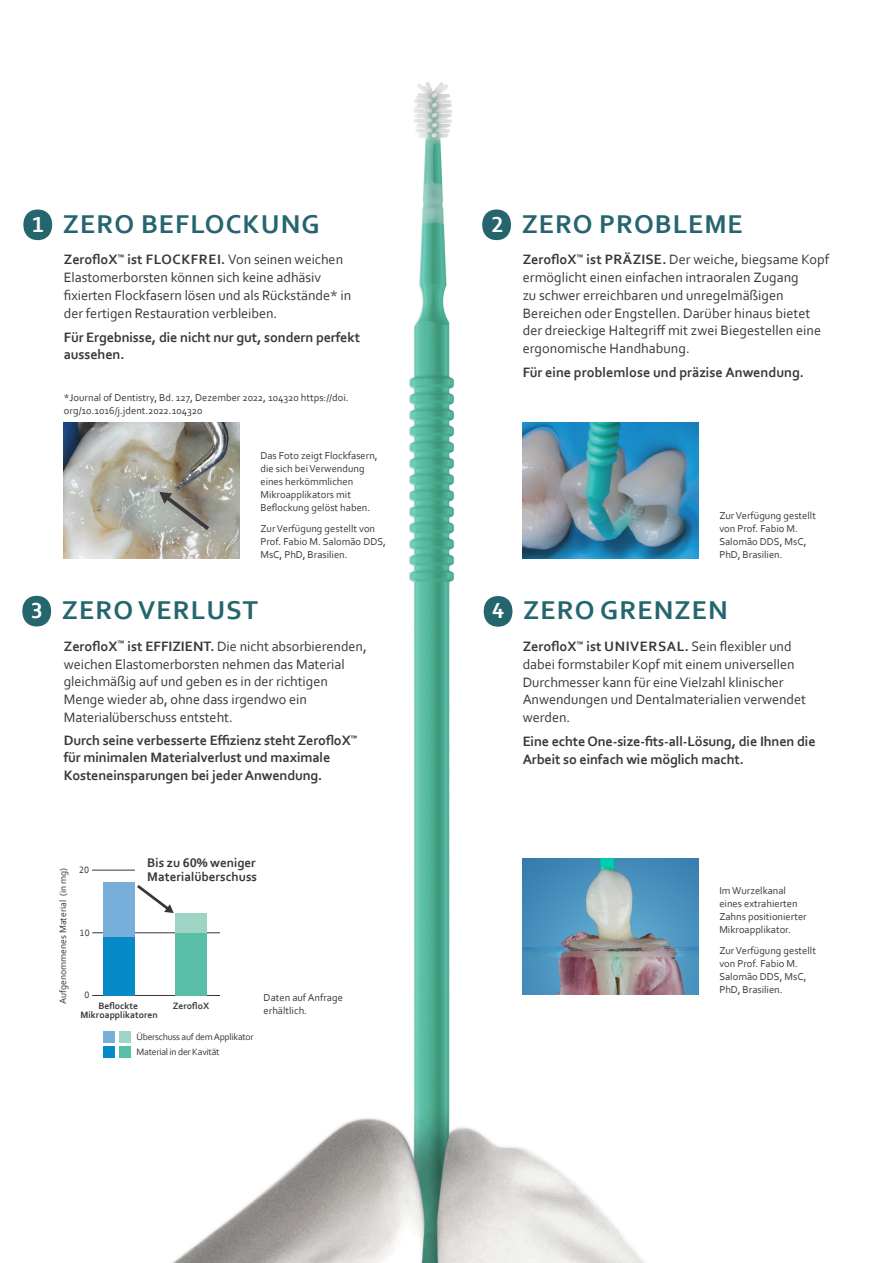
<style>
.page{position:relative;width:893px;height:1263px;background:#fff}
.page>*{position:absolute;margin:0;border:0;box-sizing:border-box;transform-origin:0 0}
.t1{font:700 27px "Corbel";letter-spacing:.04em;color:#24656e}
.t2{font:700 22.65px "Corbel";color:#fff}
.t3{font:14.25px/17.7px "Corbel";letter-spacing:-.005em;color:#3a383c}
.t4{font:700 14.25px/17.7px "Corbel";letter-spacing:-.01em;color:#3a383c}
.t5{font:700 13.05px/13.8px "Corbel";color:#38363a}
.t6{font:10.5px/13px "Corbel";color:#3a383c}
.t7{font:9.6px/14.5px "Corbel";letter-spacing:-.025em;color:#38363a}
.t8{font:700 9.6px/9.6px "Corbel";color:#38363a;text-align:center}
.t9{font:9.6px "Corbel";color:#38363a}
.s1{font-weight:700}
</style>
<div class="page">
<img style="left:86px;top:82px;width:587px;height:1181px">
<hr style="left:92px;top:870px;width:43px;height:1px;background:#38363a">
<hr style="left:92px;top:995px;width:128px;height:1px;background:#38363a">
<hr style="left:92px;top:932px;width:128px;height:1px;background:#38363a">
<div style="left:175px;top:933px;width:32px;height:62px;background:#58bea5"></div>
<div style="left:175px;top:913px;width:32px;height:20px;background:#9fd4c5"></div>
<div style="left:104px;top:937px;width:31px;height:58px;background:#078bc8"></div>
<div style="left:104px;top:883px;width:31px;height:54px;background:#77aeda"></div>
<div style="left:103px;top:1031px;width:12px;height:12px;background:#77aeda"></div>
<div style="left:119px;top:1031px;width:11px;height:12px;background:#9fd4c5"></div>
<div style="left:103px;top:1046px;width:12px;height:12px;background:#078bc8"></div>
<div style="left:119px;top:1046px;width:11px;height:12px;background:#58bea5"></div>
<svg style="left:134px;top:882px;width:40px;height:31px"></svg>
<svg style="left:23px;top:209px;width:29px;height:31px"></svg>
<svg style="left:22px;top:596px;width:29px;height:30px"></svg>
<svg style="left:484px;top:596px;width:28px;height:31px"></svg>
<svg style="left:482px;top:209px;width:29px;height:31px"></svg>
<img style="left:64px;top:422px;width:175px;height:136px">
<svg style="left:159px;top:492px;width:50px;height:38px;background:#8e8d84"></svg>
<img style="left:523px;top:422px;width:175px;height:136px">
<img style="left:523px;top:858px;width:175px;height:136px">
<p class="t2" style="left:33px;top:210px;width:13px">1</p>
<p class="t1" style="left:63px;top:207px;width:258px">ZERO BEFLOCKUNG</p>
<p class="t3" style="left:64px;top:251px;width:289px"><span class="s1">ZerofloX</span><sup>™</sup> <span class="s1">ist FLOCKFREI.</span> Von seinen weichen Elastomerborsten können sich keine adhäsiv fixierten Flockfasern lösen und als Rückstände* in der fertigen Restauration verbleiben.</p>
<p class="t4" style="left:64px;top:328px;width:298px">Für Ergebnisse, die nicht nur gut, sondern perfekt aussehen.</p>
<p class="t6" style="left:64px;top:390px;width:286px">*Journal of Dentistry, Bd. 127, Dezember 2022, 104320 https://doi. org/10.1016/j.jdent.2022.104320</p>
<p class="t6" style="left:260px;top:448px;width:119px">Das Foto zeigt Flockfasern, die sich bei Verwendung eines herkömmlichen<br>Mikroapplikators mit<br>Beflockung gelöst haben.</p>
<p class="t6" style="left:260px;top:522px;width:127px">Zur Verfügung gestellt von<br>Prof. Fabio M. Salomão DDS,<br>MsC, PhD, Brasilien.</p>
<p class="t2" style="left:491px;top:210px;width:13px">2</p>
<p class="t1" style="left:522px;top:207px;width:223px">ZERO PROBLEME</p>
<p class="t3" style="left:523px;top:251px;width:308px"><span class="s1">ZerofloX</span><sup>™</sup> <span class="s1">ist PRÄZISE.</span> Der weiche, biegsame Kopf ermöglicht einen einfachen intraoralen Zugang<br>zu schwer erreichbaren und unregelmäßigen Bereichen oder Engstellen. Darüber hinaus bietet der dreieckige Haltegriff mit zwei Biegestellen eine ergonomische Handhabung.</p>
<p class="t4" style="left:523px;top:363px;width:283px">Für eine problemlose und präzise Anwendung.</p>
<p class="t6" style="left:719px;top:509px;width:98px">Zur Verfügung gestellt von Prof. Fabio M.<br>Salomão DDS, MsC,<br>PhD, Brasilien.</p>
<p class="t2" style="left:31px;top:596px;width:13px">3</p>
<p class="t1" style="left:62px;top:593px;width:198px">ZERO VERLUST</p>
<p class="t2" style="left:492px;top:597px;width:14px">4</p>
<p class="t1" style="left:523px;top:593px;width:206px">ZERO GRENZEN</p>
<p class="t3" style="left:64px;top:637px;width:305px"><span class="s1">ZerofloX</span><sup>™</sup> <span class="s1">ist EFFIZIENT.</span> Die nicht absorbierenden, weichen Elastomerborsten nehmen das Material gleichmäßig auf und geben es in der richtigen Menge wieder ab, ohne dass irgendwo ein Materialüberschuss entsteht.</p>
<p class="t4" style="left:64px;top:731px;width:295px">Durch seine verbesserte Effizienz steht ZerofloX<sup>™</sup></p>
<p class="t4" style="left:64px;top:748px;width:268px">für minimalen Materialverlust und maximale</p>
<p class="t4" style="left:64px;top:766px;width:260px">Kosteneinsparungen bei jeder Anwendung.</p>
<p class="t9" style="left:57px;top:1004px;width:138px;rotate:-90deg">Aufgenommenes Material (in mg)</p>
<p class="t7" style="left:79px;top:862px;width:11px">20</p>
<p class="t7" style="left:80px;top:925px;width:11px">10</p>
<p class="t5" style="left:147px;top:855px;width:111px">Bis zu 60% weniger<br>Materialüberschuss</p>
<p class="t7" style="left:85px;top:987px;width:6px">0</p>
<p class="t6" style="left:264px;top:991px;width:81px">Daten auf Anfrage erhältlich.</p>
<p class="t8" style="left:81px;top:1000px;width:79px">Beflockte<br>Mikroapplikatoren</p>
<p class="t8" style="left:173px;top:1000px;width:38px">ZerofloX</p>
<p class="t7" style="left:136px;top:1029px;width:119px">Überschuss auf dem Applikator<br>Material in der Kavität</p>
<p class="t3" style="left:523px;top:637px;width:285px"><span class="s1">ZerofloX</span><sup>™</sup> <span class="s1">ist UNIVERSAL.</span> Sein flexibler und dabei formstabiler Kopf mit einem universellen Durchmesser kann für eine Vielzahl klinischer Anwendungen und Dentalmaterialien verwendet werden.</p>
<p class="t4" style="left:523px;top:732px;width:294px">Eine echte One-size-fits-all-Lösung, die Ihnen die<br>Arbeit so einfach wie möglich macht.</p>
<p class="t6" style="left:719px;top:883px;width:89px">Im Wurzelkanal eines extrahierten<br>Zahns positionierter<br>Mikroapplikator.</p>
<p class="t6" style="left:719px;top:944px;width:98px">Zur Verfügung gestellt von Prof. Fabio M.<br>Salomão DDS, MsC,<br>PhD, Brasilien.</p>
</div>
